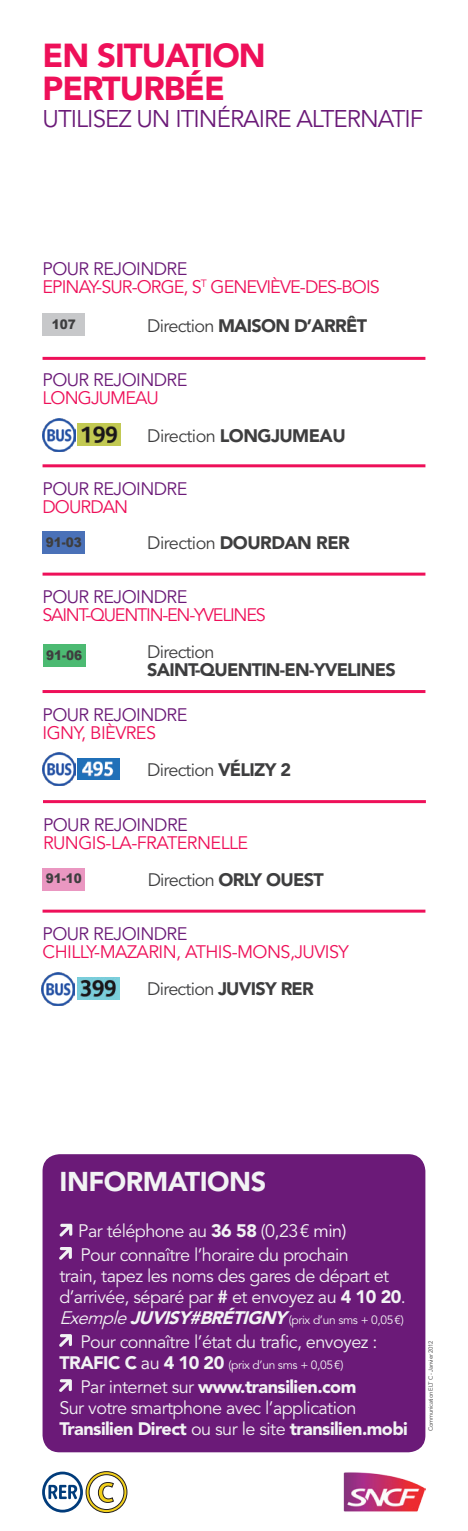
<style>
.page{position:relative;width:468px;height:1531px;background:#fff}
.page>*{position:absolute;margin:0;border:0;box-sizing:border-box;transform-origin:0 0}
.t1{font:900 33px/33px "Avenir LT Std";letter-spacing:-.03em;color:#ee1059}
.t2{font:900 27px "Avenir LT Std";color:#f2f3f4}
.t3{font:24px "Avenir LT Std";letter-spacing:-.04em;color:#6b1a78}
.t4{font:18px/21px "Avenir LT Std";letter-spacing:-.03em;color:#f2f3f4}
.t5{font:18px/37.2px "Avenir LT Std";letter-spacing:-.03em;color:#ee1059}
.t6{font:18px/18px "Avenir LT Std";letter-spacing:-.05em;color:#ee1059}
.t7{font:18px "Avenir LT Std";letter-spacing:-.03em;color:#6b1a78}
.t8{font:900 18px "Avenir LT Std";letter-spacing:-.04em;color:#3e3e3f}
.t9{font:18px "Avenir LT Std";letter-spacing:-.07em;color:#ee1059}
.t10{font:18px "Avenir LT Std";color:#3e3e3f}
.t11{font:900 13.2px "Arial";color:#3e3e3f;scale:.91 1}
.t12{font:12px "Avenir LT Std";color:#f2f3f4}
.t13{font:6px "Avenir LT Std";color:#3e3e3f}
.s1{color:#6b1a78}
.s2{font-weight:400}
.s3{color:#3e3e3f}
.s4{font-weight:900;color:#3e3e3f}
.s5{font-weight:900}
.s6{color:#fff}
.s7{font-style:italic}
.s8{font-weight:900;font-style:italic}
.s9{font-weight:900;font-size:18px}
.s10{font-size:18px}
</style>
<div class="page">
<div style="left:43px;top:1154px;width:382px;height:298px;background:#6b1a78;border-radius:17px"></div>
<svg style="left:60px;top:1224px;width:12px;height:12px"></svg>
<svg style="left:59px;top:1247px;width:13px;height:13px"></svg>
<svg style="left:59px;top:1334px;width:13px;height:13px"></svg>
<svg style="left:59px;top:1379px;width:13px;height:13px"></svg>
<hr style="left:43px;top:357px;width:382px;height:3px;background:#ee1059">
<hr style="left:43px;top:464px;width:382px;height:3px;background:#ee1059">
<hr style="left:43px;top:573px;width:382px;height:3px;background:#ee1059">
<hr style="left:43px;top:690px;width:382px;height:3px;background:#ee1059">
<svg style="left:42px;top:1471px;width:85px;height:41px"></svg>
<img style="left:343px;top:1472px;width:83px;height:40px">
<hr style="left:43px;top:800px;width:383px;height:3px;background:#ee1059">
<img style="left:42px;top:418px;width:33px;height:33px">
<img style="left:42px;top:752px;width:33px;height:33px">
<hr style="left:43px;top:909px;width:382px;height:3px;background:#ee1059">
<img style="left:42px;top:972px;width:33px;height:33px">
<div style="left:43px;top:314px;width:42px;height:22px;background:#c7c8ca"></div>
<img style="left:78px;top:424px;width:42px;height:22px">
<div style="left:42px;top:531px;width:43px;height:23px;background:#4a71b8"></div>
<div style="left:43px;top:644px;width:43px;height:22px;background:#4cba72"></div>
<img style="left:77px;top:758px;width:43px;height:22px">
<div style="left:43px;top:868px;width:42px;height:22px;background:#ea97c1"></div>
<img style="left:77px;top:977px;width:43px;height:23px">
<h1 class="t1" style="left:43px;top:39px;width:225px">EN SITUATION<br>PERTURBÉE</h1>
<h3 class="t3" style="left:43px;top:105px;width:382px">Utilisez un itinéraire alternatif</h3>
<p class="t6" style="left:43px;top:260px;width:339px"><span class="s1">pour rejoindre<br></span>epinay-sur-org e, s<sup>t</sup> g eneviève-des-bois</p>
<p class="t8" style="left:147px;top:314px;width:221px"><span class="s2">Direction</span> MAISON D’ARRÊT</p>
<p class="t11" style="left:52px;top:315px;width:28px">107</p>
<p class="t7" style="left:43px;top:370px;width:146px">pour rejoindre</p>
<p class="t6" style="left:147px;top:380px;width:200px;line-height:37.2px;text-indent:-105px">longjumeau<br><span class="s3">Direction</span> <span class="s4">LONGJUMEAU</span></p>
<p class="t7" style="left:43px;top:478px;width:146px">pour rejoindre</p>
<p class="t6" style="left:43px;top:498px;width:87px">dourdan</p>
<p class="t11" style="left:46px;top:532px;width:41px">91-03</p>
<p class="t10" style="left:147px;top:533px;width:87px">Direction <span class="s5">DOURDAN</span></p>
<p class="t8" style="left:316px;top:532px;width:12px">RER</p>
<p class="t7" style="left:43px;top:586px;width:146px">pour rejoindre</p>
<p class="t9" style="left:43px;top:604px;width:225px">saint-quentin-en-yvelines</p>
<p class="t10" style="left:147px;top:642px;width:69px">Direction</p>
<p class="t8" style="left:147px;top:659px;width:12px">SAINT</p>
<p class="t11" style="left:46px;top:645px;width:41px">91-06</p>
<p class="t8" style="left:195px;top:659px;width:31px">-QUENTIN</p>
<p class="t8" style="left:280px;top:659px;width:68px">-EN-YVELINE</p>
<p class="t8" style="left:385px;top:659px;width:12px">S</p>
<p class="t7" style="left:43px;top:704px;width:146px">pour rejoindre</p>
<p class="t5" style="left:147px;top:714px;width:145px;text-indent:-105px">Ig ny, b ièvres<br><span class="s3">Direction</span> <span class="s4">VÉLIZY 2</span></p>
<p class="t7" style="left:43px;top:814px;width:146px">pour rejoindre</p>
<p class="t5" style="left:148px;top:824px;width:177px;text-indent:-105px">rung is-la-fraternelle<br><span class="s3">Direction</span> <span class="s4">ORLY OUEST</span></p>
<p class="t11" style="left:46px;top:869px;width:41px">91-10</p>
<p class="t7" style="left:43px;top:923px;width:146px">pour rejoindre</p>
<p class="t5" style="left:147px;top:934px;width:203px;text-indent:-105px">chilly-mazarin, Athis-mons,juvisy<br><span class="s3">Direction</span> <span class="s4">JUVISY RER</span></p>
<h2 class="t2" style="left:60px;top:1165px;width:64px">IN FORMATIONS</h2>
<p class="t4" style="left:78px;top:1219px;width:272px;line-height:24px">Par téléphone au <span class="s5">36 58</span> (0,23€ <span class="s6">min)<br></span>Pour connaître l’horaire du prochain</p>
<p class="t4" style="left:59px;top:1265px;width:348px">train, tapez les noms des gares de départ et d’arrivée, séparé par <span class="s5">#</span> et envoyez au <span class="s5">4 10 20</span>.<br><span class="s7">Exemple</span><span class="s8">JUVISY#BRéTIGNY</span></p>
<p class="t12" style="left:289px;top:1312px;width:117px">(prix d’un sms + 0,05€)</p>
<p class="t4" style="left:80px;top:1331px;width:298px">Pour connaître l’état du trafic, envoyez :</p>
<p class="t12" style="left:59px;top:1357px;width:285px"><span class="s9">TRAFIC C</span> <span class="s10">au</span> <span class="s9">4 10 20</span> (prix d’un sms + 0,05€)</p>
<p class="t4" style="left:59px;top:1376px;width:350px;text-indent:21px">Par internet sur <span class="s5">WWW.TRANSILIEN.COM<br></span>Sur votre smartphone avec l’application<br><span class="s5">TRANSILIEN DIRECT</span> ou sur le site <span class="s5">TRANSILIEN.MOBI</span></p>
<p class="t13" style="left:427px;top:1431px;width:92px;rotate:-90deg">Communication ELT C - Janvier 2012</p>
</div>
